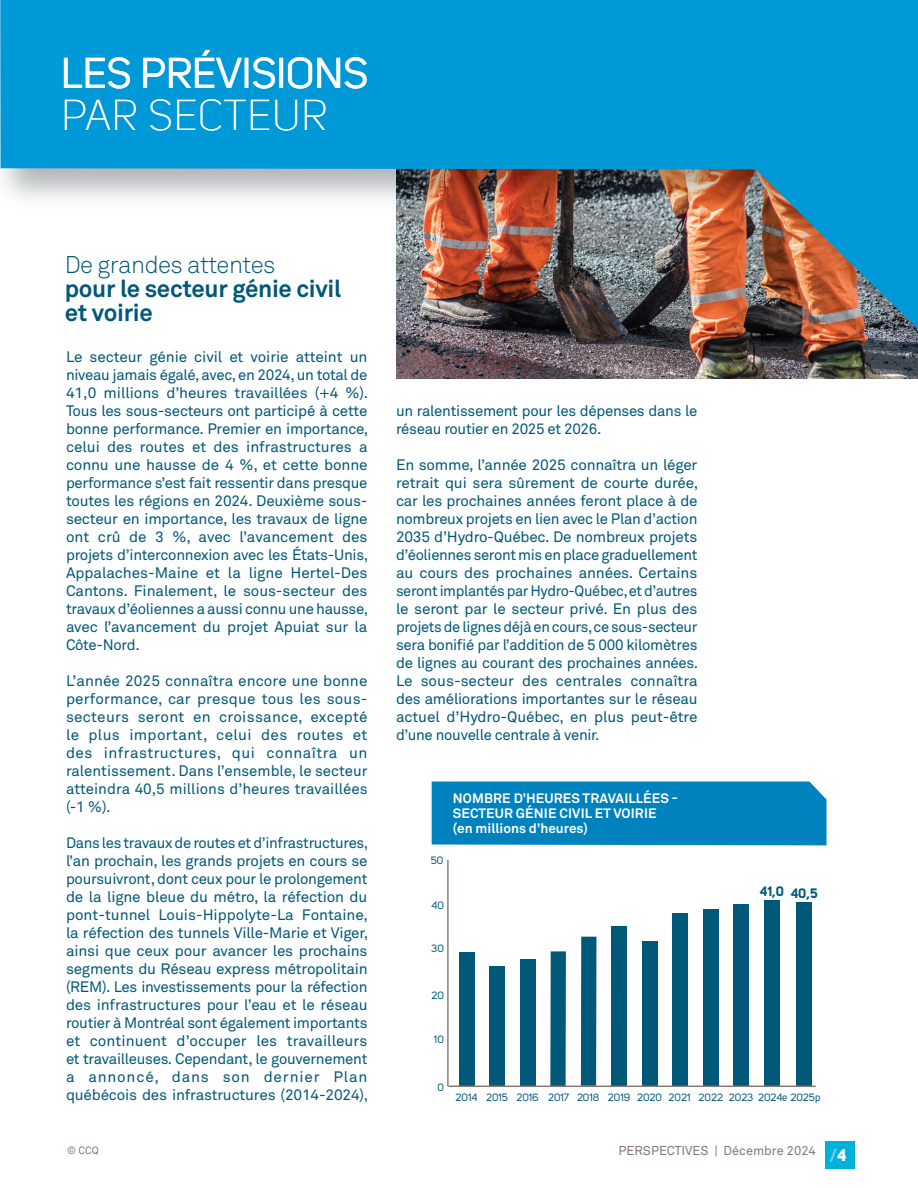
<style>
.page{position:relative;width:918px;height:1188px;background:#fff}
.page>*{position:absolute;margin:0;border:0;box-sizing:border-box;transform-origin:0 0}
.t1{font:42px "Uni Sans";color:#fff}
.t2{font:300 42px "Uni Sans";letter-spacing:.02em;color:#fff}
.t3{font:700 24px/24px "Akkurat Pro";letter-spacing:-.01em;color:#015878}
.t4{font:300 24px "Akkurat Pro";letter-spacing:-.02em;color:#015878}
.t5{font:700 16.5px "Uni Sans";color:#73cbe8}
.t6{font:15px/18px "Akkurat Pro";letter-spacing:-.015em;color:#015878;text-align:justify}
.t7{font:700 13.5px/15px "Akkurat Pro";letter-spacing:.01em;color:#fff}
.t8{font:700 13.5px "Uni Sans";color:#015878}
.t9{font:12.75px "Akkurat Pro";color:#847776}
.t10{font:10.5px "Uni Sans";color:#015878}
.t11{font:10.5px "Akkurat Pro";color:#847776}
.s1{font-weight:800;color:#fff}
</style>
<div class="page">
<img style="left:396px;top:329px;width:522px;height:49px">
<img style="left:0;top:0;width:918px;height:329px">
<div style="left:825px;top:1141px;width:30px;height:27px;background:#00b1dc"></div>
<hr style="left:447px;top:860px;width:2px;height:226px;background:#867874">
<div style="left:642px;top:941px;width:15px;height:145px;background:#015878"></div>
<div style="left:612px;top:927px;width:15px;height:159px;background:#015878"></div>
<div style="left:581px;top:937px;width:15px;height:149px;background:#015878"></div>
<div style="left:520px;top:959px;width:15px;height:127px;background:#015878"></div>
<div style="left:489px;top:967px;width:16px;height:119px;background:#015878"></div>
<div style="left:459px;top:953px;width:15px;height:133px;background:#015878"></div>
<div style="left:734px;top:904px;width:15px;height:182px;background:#015878"></div>
<div style="left:550px;top:951px;width:16px;height:135px;background:#015878"></div>
<div style="left:673px;top:913px;width:15px;height:174px;background:#015878"></div>
<div style="left:703px;top:910px;width:15px;height:177px;background:#015878"></div>
<div style="left:765px;top:900px;width:15px;height:186px;background:#015878"></div>
<div style="left:796px;top:902px;width:15px;height:183px;background:#015878"></div>
<hr style="left:448px;top:1086px;width:368px;height:1px;background:#867874">
<div style="left:432px;top:782px;width:394px;height:63px;background:#0082bf"></div>
<h1 class="t1" style="left:61px;top:49px;width:309px">LES PRÉVISIONS</h1>
<h1 class="t2" style="left:62px;top:91px;width:267px">PAR SECTEUR</h1>
<h2 class="t4" style="left:65px;top:251px;width:212px">De grandes attentes</h2>
<h2 class="t3" style="left:65px;top:277px;width:278px">pour le secteur génie civil et voirie</h2>
<p class="t6" style="left:66px;top:348px;width:304px">Le secteur génie civil et voirie atteint un niveau jamais égalé, avec, en 2024, un total de 41,0 millions d’heures travaillées (+4 %).<br>Tous les sous-secteurs ont participé à cette bonne performance. Premier en importance, celui des routes et des infrastructures a connu une hausse de 4 %, et cette bonne performance s’est fait ressentir dans presque toutes les régions en 2024. Deuxième sous&shy;secteur en importance, les travaux de ligne ont crû de 3 %, avec l’avancement des projets d’interconnexion avec les États-Unis, Appalaches-Maine et la ligne Hertel-Des Cantons. Finalement, le sous-secteur des travaux d’éoliennes a aussi connu une hausse, avec l’avancement du projet Apuiat sur la Côte-Nord.</p>
<p class="t6" style="left:66px;top:672px;width:303px">L’année 2025 connaîtra encore une bonne performance, car presque tous les sous&shy;secteurs seront en croissance, excepté le plus important, celui des routes et des infrastructures, qui connaîtra un ralentissement. Dans l’ensemble, le secteur atteindra 40,5 millions d’heures travaillées (-1 %).</p>
<p class="t6" style="left:66px;top:834px;width:304px">Dans les travaux de routes et d’infrastructures, l’an prochain, les grands projets en cours se poursuivront, dont ceux pour le prolongement de la ligne bleue du métro, la réfection du pont-tunnel Louis-Hippolyte-La Fontaine, la réfection des tunnels Ville-Marie et Viger, ainsi que ceux pour avancer les prochains segments du Réseau express métropolitain (REM). Les investissements pour la réfection des infrastructures pour l’eau et le réseau routier à Montréal sont également importants et continuent d’occuper les travailleurs et travailleuses. Cependant, le gouvernement a annoncé, dans son dernier Plan québécois des infrastructures (2014-2024),</p>
<p class="t6" style="left:396px;top:402px;width:303px">un ralentissement pour les dépenses dans le réseau routier en 2025 et 2026.</p>
<p class="t6" style="left:396px;top:456px;width:304px">En somme, l’année 2025 connaîtra un léger retrait qui sera sûrement de courte durée, car les prochaines années feront place à de nombreux projets en lien avec le Plan d’action 2035 d’Hydro-Québec. De nombreux projets d’éoliennes seront mis en place graduellement au cours des prochaines années. Certains seront implantés par Hydro-Québec, et d’autres le seront par le secteur privé. En plus des projets de lignes déjà en cours, ce sous-secteur sera bonifié par l’addition de 5 000 kilomètres de lignes au courant des prochaines années.<br>Le sous-secteur des centrales connaîtra des améliorations importantes sur le réseau actuel d’Hydro-Québec, en plus peut-être d’une nouvelle centrale à venir.</p>
<p class="t10" style="left:431px;top:855px;width:14px">50</p>
<p class="t7" style="left:453px;top:790px;width:227px">NOMBRE D’HEURES TRAVAILLÉES -<br>SECTEUR GÉNIE CIVIL ET VOIRIE (en millions d’heures)</p>
<p class="t10" style="left:431px;top:899px;width:14px">40</p>
<p class="t10" style="left:431px;top:943px;width:14px">30</p>
<p class="t10" style="left:431px;top:990px;width:14px">20</p>
<p class="t10" style="left:434px;top:1033px;width:11px">10</p>
<p class="t8" style="left:760px;top:882px;width:26px">41,0</p>
<p class="t8" style="left:791px;top:885px;width:29px">40,5</p>
<p class="t10" style="left:437px;top:1081px;width:8px">0</p>
<p class="t10" style="left:456px;top:1091px;width:208px">2014 2015 2016 2017 2018 2019 2020</p>
<p class="t10" style="left:729px;top:1091px;width:93px">2023 2024e 2025p</p>
<p class="t10" style="left:669px;top:1091px;width:23px">2021</p>
<p class="t10" style="left:699px;top:1091px;width:26px">2022</p>
<p class="t9" style="left:619px;top:1143px;width:199px">PERSPECTIVES | Décembre 2024</p>
<p class="t11" style="left:67px;top:1144px;width:33px">© CCQ</p>
<p class="t5" style="left:829px;top:1145px;width:19px">/<span class="s1">4</span></p>
</div>
